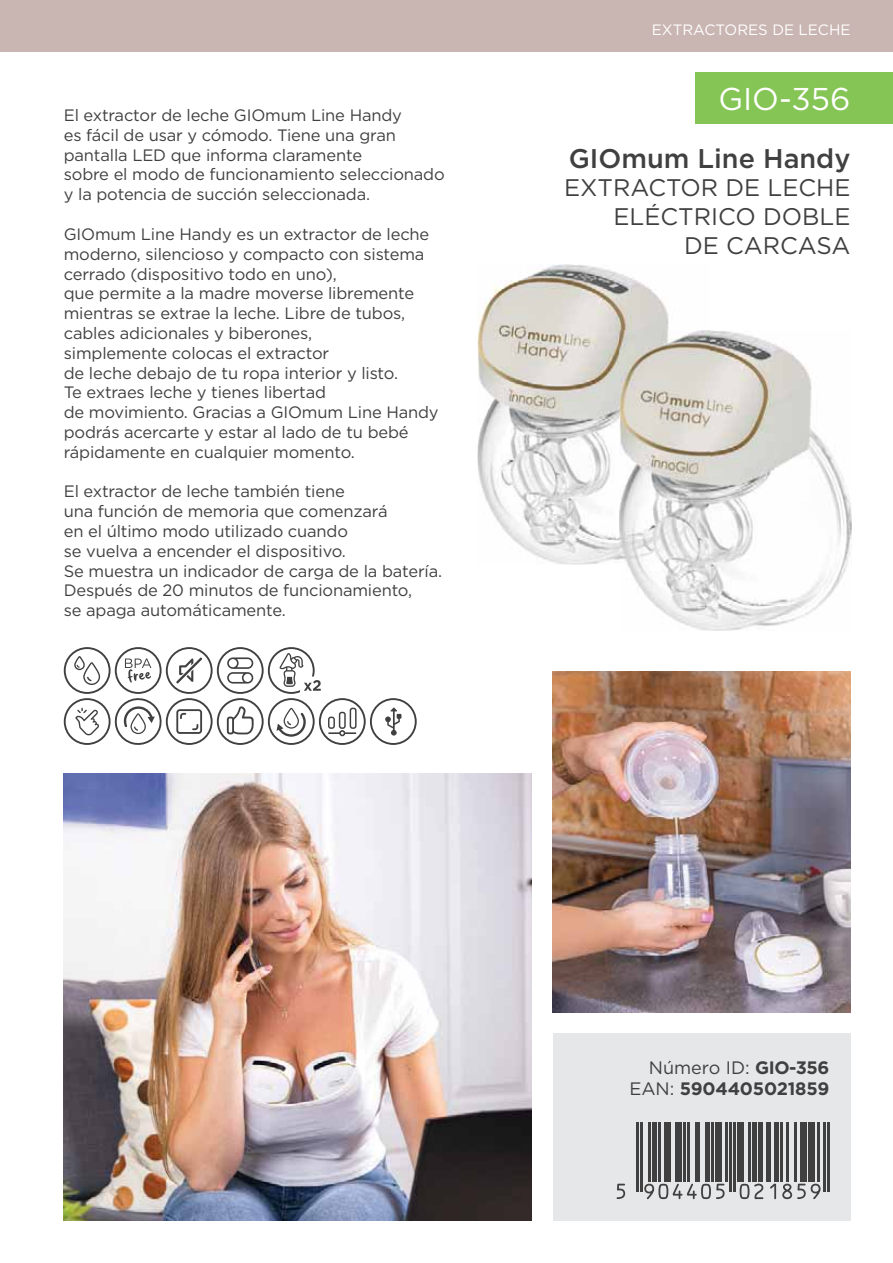
<style>
.page{position:relative;width:893px;height:1263px;background:#fff}
.page>*{position:absolute;margin:0;border:0;box-sizing:border-box;transform-origin:0 0}
.t1{font:31.5px "Gotham";color:#fff}
.t2{font:500 27px "Gotham";color:#404041}
.t3{font:24px/28.8px "Gotham";color:#404041;text-align:right}
.t4{font:700 18px/21.6px "Gotham";letter-spacing:-.01em;color:#404041;text-align:right}
.t5{font:16.5px/19.8px "Gotham";letter-spacing:-.01em;color:#404041}
.t6{font:15px "Gotham";color:#fff}
.s1{font-weight:400}
</style>
<div class="page">
<div style="left:0;top:0;width:893px;height:51px;background:#c9b5b1"></div>
<div style="left:695px;top:72px;width:198px;height:51px;background:#85c555"></div>
<div style="left:553px;top:1033px;width:297px;height:187px;background:#e6e7e8"></div>
<img style="left:64px;top:774px;width:467px;height:446px">
<img style="left:477px;top:264px;width:192px;height:300px">
<img style="left:627px;top:330px;width:225px;height:301px">
<img style="left:619px;top:330px;width:91px;height:234px">
<img style="left:553px;top:672px;width:297px;height:340px">
<svg style="left:64px;top:647px;width:353px;height:98px"></svg>
<hr style="left:636px;top:1122px;width:2px;height:70px;background:#404041">
<hr style="left:640px;top:1122px;width:2px;height:70px;background:#404041">
<hr style="left:649px;top:1122px;width:2px;height:59px;background:#404041">
<hr style="left:653px;top:1122px;width:4px;height:59px;background:#404041">
<hr style="left:659px;top:1122px;width:2px;height:59px;background:#404041">
<div style="left:665px;top:1122px;width:6px;height:59px;background:#404041"></div>
<div style="left:675px;top:1122px;width:6px;height:59px;background:#404041"></div>
<hr style="left:683px;top:1122px;width:2px;height:59px;background:#404041">
<hr style="left:687px;top:1122px;width:2px;height:59px;background:#404041">
<hr style="left:695px;top:1122px;width:4px;height:59px;background:#404041">
<hr style="left:705px;top:1122px;width:4px;height:59px;background:#404041">
<hr style="left:711px;top:1122px;width:2px;height:59px;background:#404041">
<div style="left:716px;top:1122px;width:6px;height:59px;background:#404041"></div>
<hr style="left:726px;top:1122px;width:2px;height:59px;background:#404041">
<hr style="left:730px;top:1122px;width:2px;height:70px;background:#404041">
<hr style="left:734px;top:1122px;width:2px;height:70px;background:#404041">
<div style="left:738px;top:1122px;width:6px;height:59px;background:#404041"></div>
<hr style="left:748px;top:1122px;width:2px;height:59px;background:#404041">
<hr style="left:752px;top:1122px;width:4px;height:59px;background:#404041">
<hr style="left:758px;top:1122px;width:4px;height:59px;background:#404041">
<hr style="left:766px;top:1122px;width:4px;height:59px;background:#404041">
<hr style="left:774px;top:1122px;width:4px;height:59px;background:#404041">
<hr style="left:780px;top:1122px;width:2px;height:59px;background:#404041">
<hr style="left:787px;top:1122px;width:2px;height:59px;background:#404041">
<hr style="left:795px;top:1122px;width:2px;height:59px;background:#404041">
<div style="left:801px;top:1122px;width:6px;height:59px;background:#404041"></div>
<div style="left:809px;top:1122px;width:6px;height:59px;background:#404041"></div>
<hr style="left:817px;top:1122px;width:2px;height:59px;background:#404041">
<hr style="left:823px;top:1122px;width:2px;height:70px;background:#404041">
<hr style="left:827px;top:1122px;width:2px;height:70px;background:#404041">
<svg style="left:617px;top:1184px;width:9px;height:15px"></svg>
<svg style="left:644px;top:1183px;width:81px;height:16px"></svg>
<svg style="left:740px;top:1183px;width:23px;height:16px"></svg>
<svg style="left:770px;top:1184px;width:6px;height:15px"></svg>
<svg style="left:782px;top:1184px;width:38px;height:15px"></svg>
<p class="t5" style="left:64px;top:107px;width:382px">El extractor de leche GIOmum Line Handy<br>es fácil de usar y cómodo. Tiene una gran pantalla LED que informa claramente<br>sobre el modo de funcionamiento seleccionado y la potencia de succión seleccionada.</p>
<p class="t5" style="left:64px;top:225px;width:376px">GIOmum Line Handy es un extractor de leche moderno, silencioso y compacto con sistema cerrado (dispositivo todo en uno),<br>que permite a la madre moverse libremente mientras se extrae la leche. Libre de tubos, cables adicionales y biberones,<br>simplemente colocas el extractor<br>de leche debajo de tu ropa interior y listo.<br>Te extraes leche y tienes libertad<br>de movimiento. Gracias a GIOmum Line Handy podrás acercarte y estar al lado de tu bebé rápidamente en cualquier momento.</p>
<p class="t5" style="left:64px;top:483px;width:380px">El extractor de leche también tiene<br>una función de memoria que comenzará<br>en el último modo utilizado cuando<br>se vuelva a encender el dispositivo.<br>Se muestra un indicador de carga de la batería.<br>Después de 20 minutos de funcionamiento,<br>se apaga automáticamente.</p>
<p class="t6" style="left:652px;top:22px;width:200px">EXTRACTORES DE LECHE</p>
<h1 class="t1" style="left:718px;top:85px;width:134px">GIO-356</h1>
<h2 class="t2" style="left:569px;top:146px;width:283px">GIOmum Line Handy</h2>
<h3 class="t3" style="left:564px;top:175px;width:288px">EXTRACTOR DE LECHE<br>ELÉCTRICO DOBLE<br>DE CARCASA</h3>
<p class="t4" style="left:629px;top:1058px;width:202px"><span class="s1">Número ID:</span> GIO-356<br><span class="s1">EAN:</span> 5904405021859</p>
</div>
